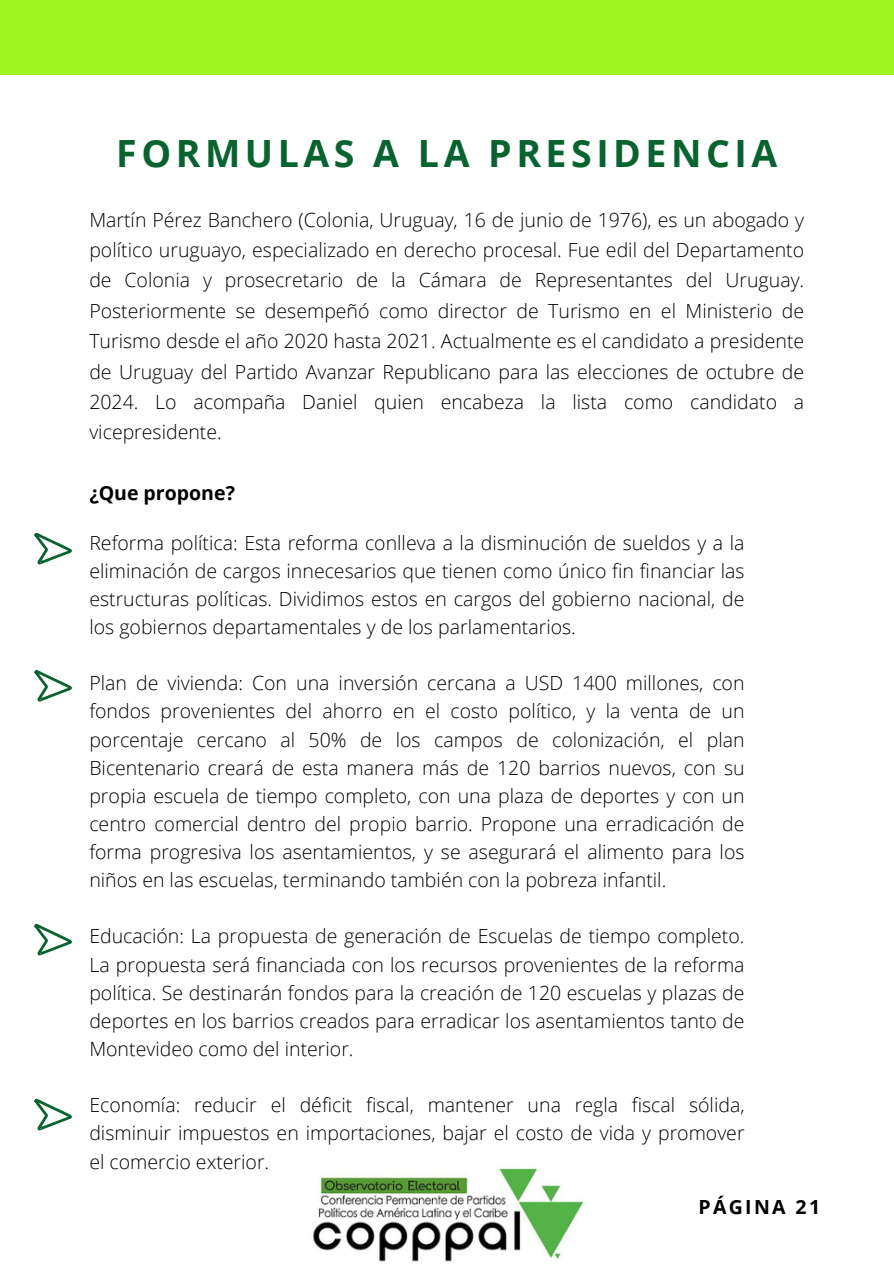
<style>
.page{position:relative;width:894px;height:1264px;background:#fff}
.page>*{position:absolute;margin:0;border:0;box-sizing:border-box;transform-origin:0 0}
.t1{font:700 37.5px "Open Sans";letter-spacing:.12em;color:#07642f}
.t2{font:300 19.5px/28.2px "Open Sans";color:#000;text-align:justify}
.t3{font:700 19.5px "Open Sans";color:#000}
.t4{font:700 19.5px "Open Sans";letter-spacing:.12em;color:#000}
</style>
<div class="page">
<div style="left:0;top:0;width:893px;height:74px;background:#9cf422"></div>
<img style="left:312px;top:1168px;width:272px;height:94px">
<svg style="left:34px;top:532px;width:38px;height:33px"></svg>
<svg style="left:34px;top:670px;width:38px;height:32px"></svg>
<svg style="left:34px;top:923px;width:38px;height:32px"></svg>
<svg style="left:34px;top:1098px;width:38px;height:32px"></svg>
<h1 class="t1" style="left:116px;top:127px;width:662px">FORMULAS A LA PRESIDENCIA</h1>
<h3 class="t2" style="left:89px;top:204px;width:716px;line-height:30.3px">Martín Pérez Banchero (Colonia, Uruguay, 16 de junio de 1976), es un abogado y político uruguayo, especializado en derecho procesal. Fue edil del Departamento de Colonia y prosecretario de la Cámara de Representantes del Uruguay.<br>Posteriormente se desempeñó como director de Turismo en el Ministerio de Turismo desde el año 2020 hasta 2021. Actualmente es el candidato a presidente de Uruguay del Partido Avanzar Republicano para las elecciones de octubre de 2024. Lo acompaña Daniel quien encabeza la lista como candidato a vicepresidente.</h3>
<p class="t3" style="left:89px;top:479px;width:147px">¿Que propone?</p>
<p class="t2" style="left:89px;top:528px;width:656px">Reforma política: Esta reforma conlleva a la disminución de sueldos y a la eliminación de cargos innecesarios que tienen como único fin financiar las estructuras políticas. Dividimos estos en cargos del gobierno nacional, de los gobiernos departamentales y de los parlamentarios.</p>
<p class="t2" style="left:89px;top:668px;width:656px">Plan de vivienda: Con una inversión cercana a USD 1400 millones, con fondos provenientes del ahorro en el costo político, y la venta de un porcentaje cercano al 50% de los campos de colonización, el plan Bicentenario creará de esta manera más de 120 barrios nuevos, con su propia escuela de tiempo completo, con una plaza de deportes y con un centro comercial dentro del propio barrio. Propone una erradicación de forma progresiva los asentamientos, y se asegurará el alimento para los niños en las escuelas, terminando también con la pobreza infantil.</p>
<p class="t2" style="left:89px;top:921px;width:656px">Educación: La propuesta de generación de Escuelas de tiempo completo.<br>La propuesta será financiada con los recursos provenientes de la reforma política. Se destinarán fondos para la creación de 120 escuelas y plazas de deportes en los barrios creados para erradicar los asentamientos tanto de Montevideo como del interior.</p>
<p class="t2" style="left:89px;top:1090px;width:656px">Economía: reducir el déficit fiscal, mantener una regla fiscal sólida, disminuir impuestos en importaciones, bajar el costo de vida y promover el comercio exterior.</p>
<p class="t4" style="left:698px;top:1193px;width:123px">PÁGINA 21</p>
</div>
